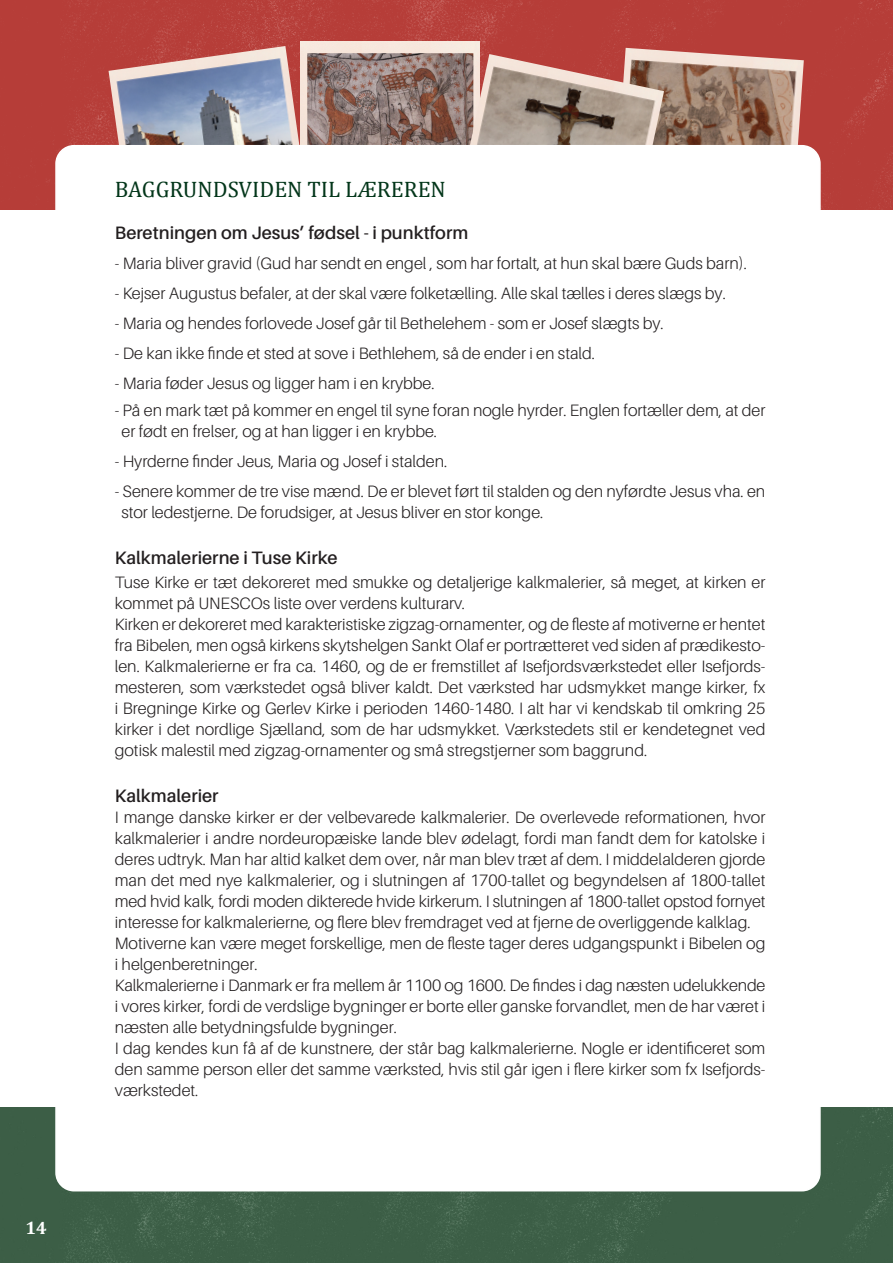
<style>
.page{position:relative;width:893px;height:1263px;background:#fff}
.page>*{position:absolute;margin:0;border:0;box-sizing:border-box;transform-origin:0 0}
.t1{font:22.5px "Cambria";color:#03361a}
.t2{font:600 18px "Aileron";color:#231f20}
.t3{font:700 18px "Cambria";color:#fff}
.t4{font:300 16.5px/21px "Aileron";color:#231f20;text-align:justify}
</style>
<div class="page">
<div style="left:0;top:1108px;width:893px;height:155px;background:#3c5e46"></div>
<img style="left:0;top:0;width:893px;height:209px">
<img style="left:613px;top:48px;width:191px;height:97px">
<img style="left:301px;top:41px;width:178px;height:104px">
<img style="left:452px;top:54px;width:212px;height:91px">
<img style="left:109px;top:46px;width:201px;height:99px">
<div style="left:56px;top:146px;width:764px;height:1045px;background:#fff;border-radius:18px"></div>
<p class="t3" style="left:25px;top:1215px;width:23px">14</p>
<p class="t1" style="left:115px;top:176px;width:333px">BAGGRUNDSVIDEN TIL LÆREREN</p>
<p class="t2" style="left:115px;top:223px;width:355px">Beretningen om Jesus’ fødsel - i punktform</p>
<p class="t4" style="left:115px;top:253px;width:634px">- Maria bliver gravid (Gud har sendt en engel , som har fortalt, at hun skal bære Guds barn).</p>
<p class="t4" style="left:115px;top:283px;width:613px">- Kejser Augustus befaler, at der skal være folketælling. Alle skal tælles i deres slægs by.</p>
<p class="t4" style="left:115px;top:313px;width:550px">- Maria og hendes forlovede Josef går til Bethelehem - som er Josef slægts by.</p>
<p class="t4" style="left:115px;top:343px;width:482px">- De kan ikke finde et sted at sove i Bethlehem, så de ender i en stald.</p>
<p class="t4" style="left:115px;top:373px;width:321px">- Maria føder Jesus og ligger ham i en krybbe.</p>
<p class="t4" style="left:115px;top:400px;width:652px">- På en mark tæt på kommer en engel til syne foran nogle hyrder. Englen fortæller dem, at der</p>
<p class="t4" style="left:122px;top:421px;width:317px">er født en frelser, og at han ligger i en krybbe.</p>
<p class="t4" style="left:115px;top:451px;width:334px">- Hyrderne finder Jeus, Maria og Josef i stalden.</p>
<p class="t4" style="left:115px;top:481px;width:652px">- Senere kommer de tre vise mænd. De er blevet ført til stalden og den nyførdte Jesus vha. en</p>
<p class="t4" style="left:122px;top:502px;width:423px">stor ledestjerne. De forudsiger, at Jesus bliver en stor konge.</p>
<p class="t2" style="left:115px;top:548px;width:224px">Kalkmalerierne i Tuse Kirke</p>
<p class="t4" style="left:115px;top:572px;width:652px">Tuse Kirke er tæt dekoreret med smukke og detaljerige kalkmalerier, så meget, at kirken er kommet på UNESCOs liste over verdens kulturarv.</p>
<p class="t4" style="left:115px;top:614px;width:652px">Kirken er dekoreret med karakteristiske zigzag-ornamenter, og de fleste af motiverne er hentet fra Bibelen, men også kirkens skytshelgen Sankt Olaf er portrætteret ved siden af prædikesto&shy;len. Kalkmalerierne er fra ca. 1460, og de er fremstillet af Isefjordsværkstedet eller Isefjords&shy;mesteren, som værkstedet også bliver kaldt. Det værksted har udsmykket mange kirker, fx i Bregninge Kirke og Gerlev Kirke i perioden 1460-1480. I alt har vi kendskab til omkring 25 kirker i det nordlige Sjælland, som de har udsmykket. Værkstedets stil er kendetegnet ved gotisk malestil med zigzag-ornamenter og små stregstjerner som baggrund.</p>
<p class="t2" style="left:115px;top:786px;width:105px">Kalkmalerier</p>
<p class="t4" style="left:115px;top:807px;width:652px">I mange danske kirker er der velbevarede kalkmalerier. De overlevede reformationen, hvor kalkmalerier i andre nordeuropæiske lande blev ødelagt, fordi man fandt dem for katolske i deres udtryk. Man har altid kalket dem over, når man blev træt af dem. I middelalderen gjorde man det med nye kalkmalerier, og i slutningen af 1700-tallet og begyndelsen af 1800-tallet med hvid kalk, fordi moden dikterede hvide kirkerum. I slutningen af 1800-tallet opstod fornyet interesse for kalkmalerierne, og flere blev fremdraget ved at fjerne de overliggende kalklag.</p>
<p class="t4" style="left:115px;top:933px;width:652px">Motiverne kan være meget forskellige, men de fleste tager deres udgangspunkt i Bibelen og i helgenberetninger.</p>
<p class="t4" style="left:115px;top:975px;width:652px">Kalkmalerierne i Danmark er fra mellem år 1100 og 1600. De findes i dag næsten udelukkende i vores kirker, fordi de verdslige bygninger er borte eller ganske forvandlet, men de har været i næsten alle betydningsfulde bygninger.</p>
<p class="t4" style="left:115px;top:1038px;width:652px">I dag kendes kun få af de kunstnere, der står bag kalkmalerierne. Nogle er identificeret som den samme person eller det samme værksted, hvis stil går igen i flere kirker som fx Isefjords&shy;værkstedet.</p>
</div>
